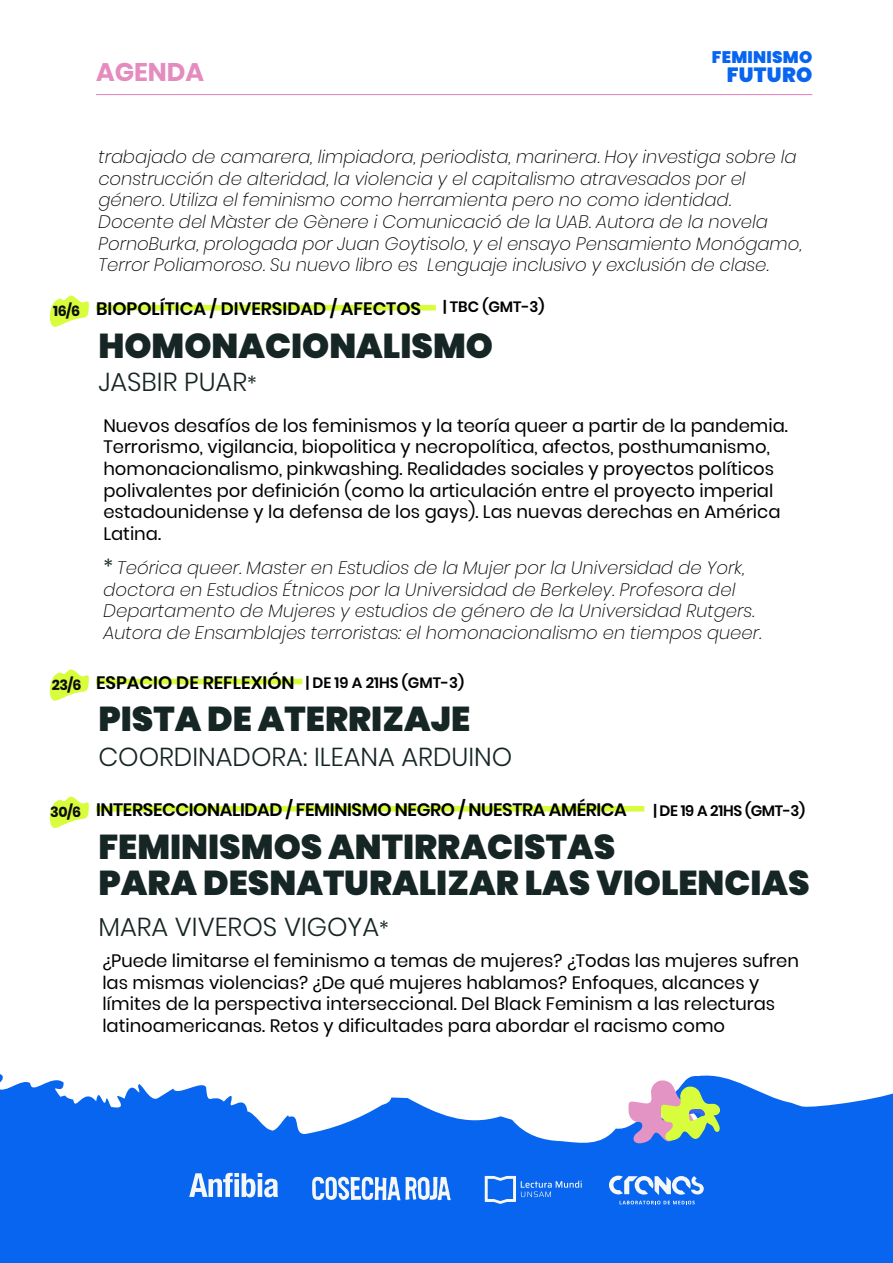
<style>
.page{position:relative;width:893px;height:1263px;background:#fff}
.page>*{position:absolute;margin:0;border:0;box-sizing:border-box;transform-origin:0 0}
.t1{font:900 34.5px/36.5px "Poppins";color:#162625}
.t2{font:300 25.95px "Poppins";color:#162625}
.t3{font:700 25.5px "Poppins";color:#e48cc0}
.t4{font:900 20.55px "Poppins";letter-spacing:.015em;color:#0865f0}
.t5{font:italic 200 18px/21.6px "Poppins";color:#000}
.t6{font:18px/21.6px "Poppins";color:#000}
.t7{font:600 18px "Poppins";color:#000}
.t8{font:600 18px "Poppins";letter-spacing:-.02em;color:#000}
.t9{font:900 16.8px "Poppins";letter-spacing:.015em;color:#0865f0}
.t10{font:600 15px "Poppins";color:#000}
.t11{font:600 15px "Poppins";letter-spacing:-.02em;color:#000}
.s1{font-weight:700;font-size:14.25px;color:#0c0c0c}
.s2{font-size:21px}
.s3{font-weight:300;font-style:normal;font-size:21px;color:#162625}
</style>
<div class="page">
<svg style="left:0;top:1074px;width:893px;height:189px;fill:#0865f0"></svg>
<svg style="left:628px;top:1079px;width:92px;height:64px;background:#a8b5af"></svg>
<svg style="left:189px;top:1173px;width:89px;height:24px"></svg>
<svg style="left:609px;top:1175px;width:95px;height:20px"></svg>
<svg style="left:619px;top:1201px;width:76px;height:3px"></svg>
<svg style="left:485px;top:1176px;width:97px;height:28px;background:#317ef0"></svg>
<svg style="left:312px;top:1176px;width:139px;height:24px"></svg>
<div style="left:96px;top:679px;width:206px;height:5px;background:#d7fd3d"></div>
<svg style="left:49px;top:669px;width:40px;height:32px"></svg>
<div style="left:96px;top:305px;width:340px;height:5px;background:#d7fd3d"></div>
<svg style="left:49px;top:295px;width:40px;height:32px"></svg>
<div style="left:96px;top:806px;width:548px;height:5px;background:#d7fd3d"></div>
<svg style="left:49px;top:796px;width:40px;height:32px"></svg>
<hr style="left:96px;top:94px;width:716px;height:1px;background:#e48cc0">
<p class="t9" style="left:712px;top:47px;width:102px">FEMINISMO</p>
<h3 class="t3" style="left:96px;top:57px;width:110px">AGENDA</h3>
<p class="t4" style="left:727px;top:62px;width:87px">FUTURO</p>
<p class="t5" style="left:98px;top:146px;width:705px">trabajado de camarera, limpiadora, periodista, marinera. Hoy investiga sobre la construcción de alteridad, la violencia y el capitalismo atravesados por el género. Utiliza el feminismo como herramienta pero no como identidad.<br>Docente del Màster de Gènere i Comunicació de la UAB. Autora de la novela PornoBurka, prologada por Juan Goytisolo, y el ensayo Pensamiento Monógamo, Terror Poliamoroso. Su nuevo libro es Lenguaje inclusivo y exclusión de clase.</p>
<p class="t7" style="left:53px;top:298px;width:369px"><span class="s1">16/6</span> BIOPOLÍTICA / DIVERSIDAD / AFECTOS</p>
<p class="t10" style="left:443px;top:298px;width:103px">| TBC (GMT-3)</p>
<h1 class="t1" style="left:98px;top:327px;width:396px">HOMONACIONALISMO</h1>
<h2 class="t2" style="left:98px;top:367px;width:160px">JASBIR PUAR<span class="s2">*</span></h2>
<p class="t6" style="left:103px;top:415px;width:686px">Nuevos desafíos de los feminismos y la teoría queer a partir de la pandemia.<br>Terrorismo, vigilancia, biopolitica y necropolítica, afectos, posthumanismo, homonacionalismo, pinkwashing. Realidades sociales y proyectos políticos polivalentes por definición (como la articulación entre el proyecto imperial estadounidense y la defensa de los gays). Las nuevas derechas en América Latina.</p>
<p class="t5" style="left:103px;top:557px;width:660px"><span class="s3">*</span> Teórica queer. Master en Estudios de la Mujer por la Universidad de York, doctora en Estudios Étnicos por la Universidad de Berkeley. Profesora del Departamento de Mujeres y estudios de género de la Universidad Rutgers.<br>Autora de Ensamblajes terroristas: el homonacionalismo en tiempos queer.</p>
<p class="t7" style="left:52px;top:672px;width:244px"><span class="s1">23/6</span> ESPACIO DE REFLEXIÓN</p>
<p class="t10" style="left:306px;top:674px;width:160px">| DE 19 A 21HS (GMT-3)</p>
<h1 class="t1" style="left:98px;top:701px;width:373px">PISTA DE ATERRIZAJE</h1>
<h2 class="t2" style="left:98px;top:742px;width:415px">COORDINADORA: ILEANA ARDUINO</h2>
<p class="t8" style="left:50px;top:799px;width:578px"><span class="s1">30/6</span> INTERSECCIONALIDAD / FEMINISMO NEGRO / NUESTRA AMÉRICA</p>
<p class="t11" style="left:653px;top:802px;width:153px">| DE 19 A 21HS (GMT-3)</p>
<h1 class="t1" style="left:98px;top:829px;width:713px">FEMINISMOS ANTIRRACISTAS<br>PARA DESNATURALIZAR LAS VIOLENCIAS</h1>
<h2 class="t2" style="left:98px;top:911px;width:292px">MARA VIVEROS VIGOYA<span class="s2">*</span></h2>
<p class="t6" style="left:102px;top:950px;width:698px">¿Puede limitarse el feminismo a temas de mujeres? ¿Todas las mujeres sufren las mismas violencias? ¿De qué mujeres hablamos? Enfoques, alcances y límites de la perspectiva interseccional. Del Black Feminism a las relecturas latinoamericanas. Retos y dificultades para abordar el racismo como</p>
</div>
